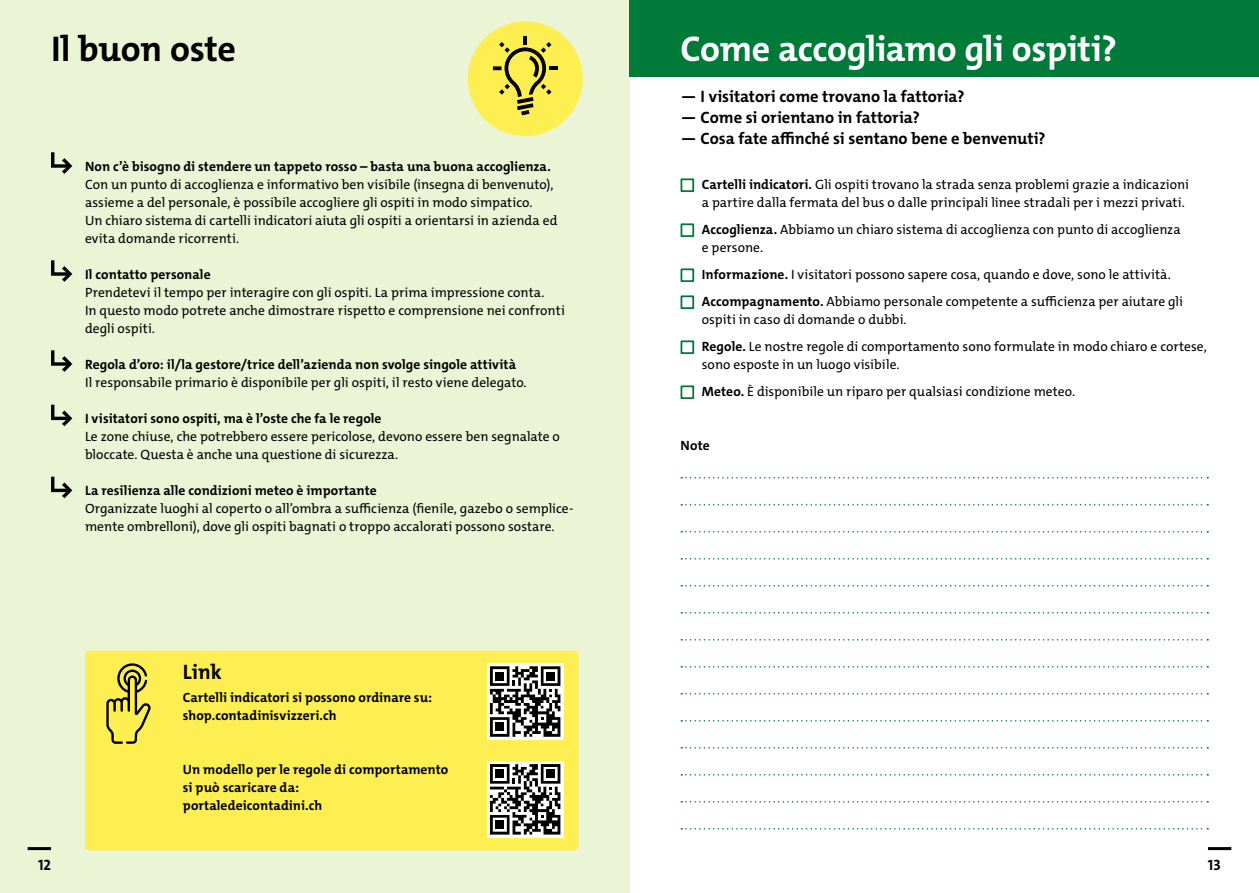
<style>
.page{position:relative;width:1259px;height:893px;background:#fff}
.page>*{position:absolute;margin:0;border:0;box-sizing:border-box;transform-origin:0 0}
.t1{font:700 36px "The Mix";letter-spacing:-.015em;color:#fff}
.t2{font:700 36px "The Mix";letter-spacing:-.01em;color:#000}
.t3{font:700 21px "The Mix";color:#000}
.t4{font:700 16.5px "The Mix";letter-spacing:-.005em;color:#000}
.t5{font:700 15px "The Mix";color:#000}
.t6{font:13.5px/18px "The Mix";color:#000}
.t7{font:700 13.5px/18px "The Mix";letter-spacing:.005em;color:#000}
.s1{font-weight:700}
</style>
<div class="page">
<div style="left:0;top:0;width:629px;height:893px;background:#ebf4d5"></div>
<div style="left:629px;top:0;width:630px;height:77px;background:#007a39"></div>
<div style="left:468px;top:21px;width:115px;height:115px;background:#fdef51;border-radius:50%"></div>
<svg style="left:493px;top:36px;width:64px;height:79px"></svg>
<hr style="left:28px;top:847px;width:23px;height:3px;background:#000">
<hr style="left:1208px;top:847px;width:23px;height:3px;background:#000">
<svg style="left:681px;top:477px;width:527px;height:2px"></svg>
<svg style="left:681px;top:504px;width:527px;height:2px"></svg>
<svg style="left:681px;top:531px;width:527px;height:2px"></svg>
<svg style="left:681px;top:558px;width:527px;height:2px"></svg>
<svg style="left:681px;top:585px;width:527px;height:2px"></svg>
<svg style="left:681px;top:612px;width:527px;height:2px"></svg>
<svg style="left:681px;top:639px;width:527px;height:2px"></svg>
<svg style="left:681px;top:666px;width:527px;height:2px"></svg>
<svg style="left:681px;top:693px;width:527px;height:2px"></svg>
<svg style="left:681px;top:720px;width:527px;height:2px"></svg>
<svg style="left:681px;top:747px;width:527px;height:2px"></svg>
<svg style="left:681px;top:774px;width:527px;height:2px"></svg>
<svg style="left:681px;top:801px;width:527px;height:2px"></svg>
<svg style="left:681px;top:828px;width:527px;height:2px"></svg>
<div style="left:680px;top:178px;width:14px;height:14px;border:2px solid #007a39"></div>
<div style="left:680px;top:223px;width:14px;height:14px;border:2px solid #007a39"></div>
<div style="left:680px;top:268px;width:14px;height:14px;border:2px solid #007a39"></div>
<div style="left:680px;top:295px;width:14px;height:14px;border:2px solid #007a39"></div>
<div style="left:680px;top:340px;width:14px;height:14px;border:2px solid #007a39"></div>
<div style="left:680px;top:385px;width:14px;height:14px;border:2px solid #007a39"></div>
<div style="left:85px;top:651px;width:493px;height:199px;background:#fdef51;border-radius:4px"></div>
<svg style="left:106px;top:663px;width:45px;height:81px"></svg>
<svg style="left:51px;top:152px;width:21px;height:22px"></svg>
<svg style="left:51px;top:260px;width:21px;height:22px"></svg>
<svg style="left:51px;top:350px;width:21px;height:22px"></svg>
<svg style="left:51px;top:405px;width:21px;height:21px"></svg>
<svg style="left:51px;top:477px;width:21px;height:21px"></svg>
<div style="left:487px;top:663px;width:76px;height:77px;background:linear-gradient(to bottom,#f8f8f8,#f8f8f8)"></div>
<svg style="left:490px;top:666px;width:70px;height:71px;background:#777"></svg>
<div style="left:496px;top:672px;width:8px;height:8px;background:#000"></div>
<div style="left:496px;top:723px;width:8px;height:8px;background:#000"></div>
<div style="left:546px;top:672px;width:9px;height:8px;background:#000"></div>
<div style="left:487px;top:761px;width:76px;height:77px;background:linear-gradient(to bottom,#fbfbfb,#f7f7f7)"></div>
<svg style="left:490px;top:764px;width:70px;height:71px;background:#7b7b7b"></svg>
<div style="left:496px;top:820px;width:8px;height:9px;background:#000"></div>
<div style="left:496px;top:770px;width:8px;height:8px;background:#000"></div>
<div style="left:546px;top:770px;width:9px;height:8px;background:#000"></div>
<h1 class="t2" style="left:51px;top:25px;width:186px">Il buon oste</h1>
<p class="t7" style="left:85px;top:158px;width:467px">Non c’è bisogno di stendere un tappeto rosso – basta una buona accoglienza.</p>
<p class="t6" style="left:85px;top:176px;width:474px">Con un punto di accoglienza e informativo ben visibile (insegna di benvenuto), assieme a del personale, è possibile accogliere gli ospiti in modo simpatico.<br>Un chiaro sistema di cartelli indicatori aiuta gli ospiti a orientarsi in azienda ed evita domande ricorrenti.</p>
<p class="t7" style="left:85px;top:266px;width:127px">Il contatto personale</p>
<p class="t6" style="left:85px;top:284px;width:481px">Prendetevi il tempo per interagire con gli ospiti. La prima impressione conta.<br>In questo modo potrete anche dimostrare rispetto e comprensione nei confronti degli ospiti.</p>
<p class="t7" style="left:85px;top:356px;width:432px">Regola d’oro: il/la gestore/trice dell’azienda non svolge singole attività</p>
<p class="t6" style="left:85px;top:374px;width:443px">Il responsabile primario è disponibile per gli ospiti, il resto viene delegato.</p>
<p class="t7" style="left:85px;top:410px;width:298px">I visitatori sono ospiti, ma è l’oste che fa le regole</p>
<p class="t6" style="left:85px;top:428px;width:476px">Le zone chiuse, che potrebbero essere pericolose, devono essere ben segnalate o bloccate. Questa è anche una questione di sicurezza.</p>
<p class="t7" style="left:85px;top:482px;width:293px">La resilienza alle condizioni meteo è importante</p>
<p class="t6" style="left:85px;top:500px;width:490px">Organizzate luoghi al coperto o all’ombra a sufficienza (fienile, gazebo o semplice&shy;mente ombrelloni), dove gli ospiti bagnati o troppo accalorati possono sostare.</p>
<h2 class="t3" style="left:183px;top:658px;width:41px">Link</h2>
<p class="t7" style="left:183px;top:689px;width:251px">Cartelli indicatori si possono ordinare su: shop.contadinisvizzeri.ch</p>
<p class="t7" style="left:183px;top:761px;width:267px">Un modello per le regole di comportamento si può scaricare da:<br>portaledeicontadini.ch</p>
<h1 class="t1" style="left:680px;top:25px;width:438px">Come accogliamo gli ospiti?</h1>
<p class="t4" style="left:680px;top:86px;width:286px">— I visitatori come trovano la fattoria?</p>
<p class="t4" style="left:680px;top:107px;width:241px">— Come si orientano in fattoria?</p>
<p class="t4" style="left:680px;top:128px;width:367px">— Cosa fate affinché si sentano bene e benvenuti?</p>
<p class="t6" style="left:702px;top:176px;width:489px"><span class="s1">Cartelli indicatori.</span> Gli ospiti trovano la strada senza problemi grazie a indicazioni a partire dalla fermata del bus o dalle principali linee stradali per i mezzi privati.</p>
<p class="t6" style="left:702px;top:221px;width:480px"><span class="s1">Accoglienza.</span> Abbiamo un chiaro sistema di accoglienza con punto di accoglienza e persone.</p>
<p class="t6" style="left:702px;top:261px;width:483px;line-height:27px"><span class="s1">Informazione.</span> I visitatori possono sapere cosa, quando e dove, sono le attività.<br><span class="s1">Accompagnamento.</span> Abbiamo personale competente a sufficienza per aiutare gli</p>
<p class="t6" style="left:702px;top:306px;width:506px;line-height:27px">ospiti in caso di domande o dubbi.<br><span class="s1">Regole.</span> Le nostre regole di comportamento sono formulate in modo chiaro e cortese,</p>
<p class="t6" style="left:702px;top:351px;width:375px;line-height:27px">sono esposte in un luogo visibile.<br><span class="s1">Meteo.</span> È disponibile un riparo per qualsiasi condizione meteo.</p>
<p class="t7" style="left:680px;top:437px;width:31px">Note</p>
<p class="t5" style="left:38px;top:855px;width:15px">12</p>
<p class="t5" style="left:1208px;top:855px;width:14px">13</p>
</div>
